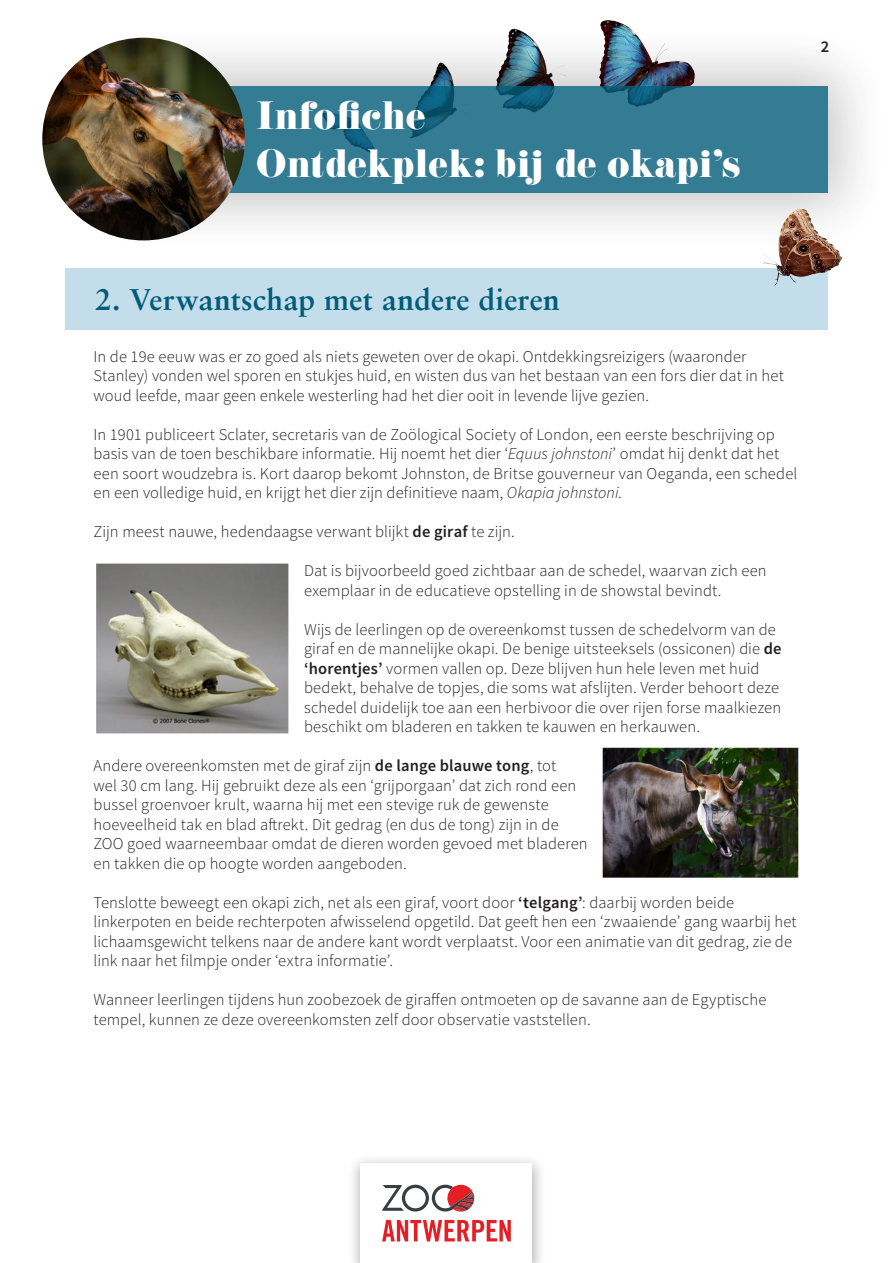
<style>
.page{position:relative;width:893px;height:1263px;background:#fff}
.page>*{position:absolute;margin:0;border:0;box-sizing:border-box;transform-origin:0 0}
.t1{font:34.5px/48px "Eloquent JF Pro";letter-spacing:.02em;color:#fff}
.t2{font:700 30px "Sabon LT Pro";letter-spacing:.01em;color:#015c79}
.t3{font:300 16.5px/19.5px "Source Sans Pro";letter-spacing:.005em;color:#231f20}
.t4{font:600 16.5px "Source Sans Pro";color:#231f20}
.s1{font-style:italic}
.s2{font-weight:600}
</style>
<div class="page">
<div style="left:61px;top:23px;width:830px;height:232px;background:#231f20;opacity:.32"></div>
<svg style="left:230px;top:86px;width:598px;height:106px;background:#307990"></svg>
<div style="left:347px;top:1154px;width:199px;height:109px;background:#231f20;opacity:.37"></div>
<div style="left:361px;top:1163px;width:171px;height:100px;background:#fff"></div>
<svg style="left:382px;top:1220px;width:129px;height:21px"></svg>
<svg style="left:382px;top:1185px;width:92px;height:26px"></svg>
<img style="left:42px;top:38px;width:203px;height:202px;border-radius:101px">
<div style="left:65px;top:268px;width:763px;height:62px;background:#c3ddea"></div>
<img style="left:748px;top:192px;width:101px;height:94px">
<img style="left:96px;top:563px;width:193px;height:171px">
<img style="left:602px;top:747px;width:197px;height:131px">
<h1 class="t1" style="left:257px;top:94px;width:485px">Infofiche<br>Ontdekplek: bij de okapi’s</h1>
<p class="t4" style="left:821px;top:36px;width:10px">2</p>
<p class="t2" style="left:95px;top:281px;width:466px">2. Verwantschap met andere dieren</p>
<p class="t3" style="left:94px;top:346px;width:692px">In de 19e eeuw was er zo goed als niets geweten over de okapi. Ontdekkingsreizigers (waaronder<br>Stanley) vonden wel sporen en stukjes huid, en wisten dus van het bestaan van een fors dier dat in het woud leefde, maar geen enkele westerling had het dier ooit in levende lijve gezien.</p>
<p class="t3" style="left:94px;top:424px;width:705px">In 1901 publiceert Sclater, secretaris van de Zoölogical Society of London, een eerste beschrijving op basis van de toen beschikbare informatie. Hij noemt het dier ‘<span class="s1">Equus johnstoni</span>’ omdat hij denkt dat het een soort woudzebra is. Kort daarop bekomt Johnston, de Britse gouverneur van Oeganda, een schedel en een volledige huid, en krijgt het dier zijn definitieve naam, <span class="s1">Okapia johnstoni</span>.</p>
<p class="t3" style="left:94px;top:522px;width:423px">Zijn meest nauwe, hedendaagse verwant blijkt <span class="s2">de giraf</span> te zijn.</p>
<p class="t3" style="left:304px;top:561px;width:464px">Dat is bijvoorbeeld goed zichtbaar aan de schedel, waarvan zich een exemplaar in de educatieve opstelling in de showstal bevindt.</p>
<p class="t3" style="left:304px;top:619px;width:479px">Wijs de leerlingen op de overeenkomst tussen de schedelvorm van de giraf en de mannelijke okapi. De benige uitsteeksels (ossiconen) die <span class="s2">de ‘horentjes’</span> vormen vallen op. Deze blijven hun hele leven met huid bedekt, behalve de topjes, die soms wat afslijten. Verder behoort deze schedel duidelijk toe aan een herbivoor die over rijen forse maalkiezen beschikt om bladeren en takken te kauwen en herkauwen.</p>
<p class="t3" style="left:94px;top:756px;width:496px">Andere overeenkomsten met de giraf zijn <span class="s2">de lange blauwe tong</span>, tot<br>wel 30 cm lang. Hij gebruikt deze als een ‘grijporgaan’ dat zich rond een bussel groenvoer krult, waarna hij met een stevige ruk de gewenste hoeveelheid tak en blad aftrekt. Dit gedrag (en dus de tong) zijn in de ZOO goed waarneembaar omdat de dieren worden gevoed met bladeren en takken die op hoogte worden aangeboden.</p>
<p class="t3" style="left:94px;top:892px;width:705px">Tenslotte beweegt een okapi zich, net als een giraf, voort door <span class="s2">‘telgang’</span>: daarbij worden beide linkerpoten en beide rechterpoten afwisselend opgetild. Dat geeft hen een ‘zwaaiende’ gang waarbij het lichaamsgewicht telkens naar de andere kant wordt verplaatst. Voor een animatie van dit gedrag, zie de link naar het filmpje onder ‘extra informatie’.</p>
<p class="t3" style="left:94px;top:990px;width:674px">Wanneer leerlingen tijdens hun zoobezoek de giraffen ontmoeten op de savanne aan de Egyptische tempel, kunnen ze deze overeenkomsten zelf door observatie vaststellen.</p>
</div>
